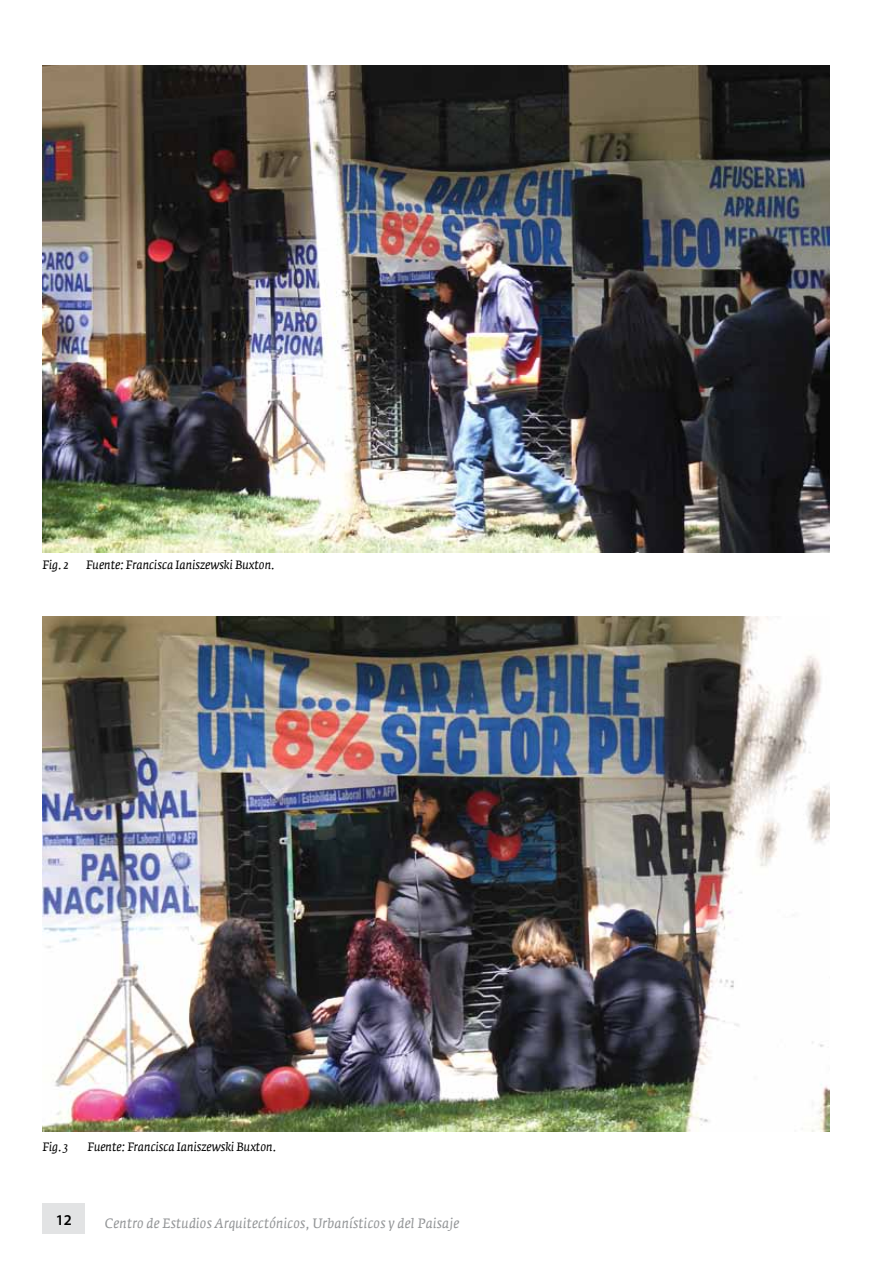
<style>
.page{position:relative;width:893px;height:1263px;background:#fff}
.page>*{position:absolute;margin:0;border:0;box-sizing:border-box;transform-origin:0 0}
.t1{font:600 15px "Myriad Pro";color:#000}
.t2{font:italic 13.5px "Fedra Serif A";letter-spacing:.02em;color:#939597}
.t3{font:italic 12px "Fedra Serif A";color:#000}
</style>
<div class="page">
<div style="left:43px;top:1203px;width:42px;height:31px;background:#e2e3e4"></div>
<img style="left:43px;top:66px;width:786px;height:487px">
<img style="left:43px;top:617px;width:786px;height:514px">
<p class="t3" style="left:43px;top:558px;width:28px">Fig. 2</p>
<p class="t3" style="left:86px;top:558px;width:190px">Fuente: Francisca Ianiszewski Buxton.</p>
<p class="t3" style="left:43px;top:1139px;width:27px">Fig. 3</p>
<p class="t3" style="left:88px;top:1139px;width:190px">Fuente: Francisca Ianiszewski Buxton.</p>
<p class="t1" style="left:56px;top:1210px;width:18px">12</p>
<p class="t2" style="left:105px;top:1214px;width:356px">Centro de Estudios Arquitectónicos, Urbanísticos y del Paisaje</p>
</div>
